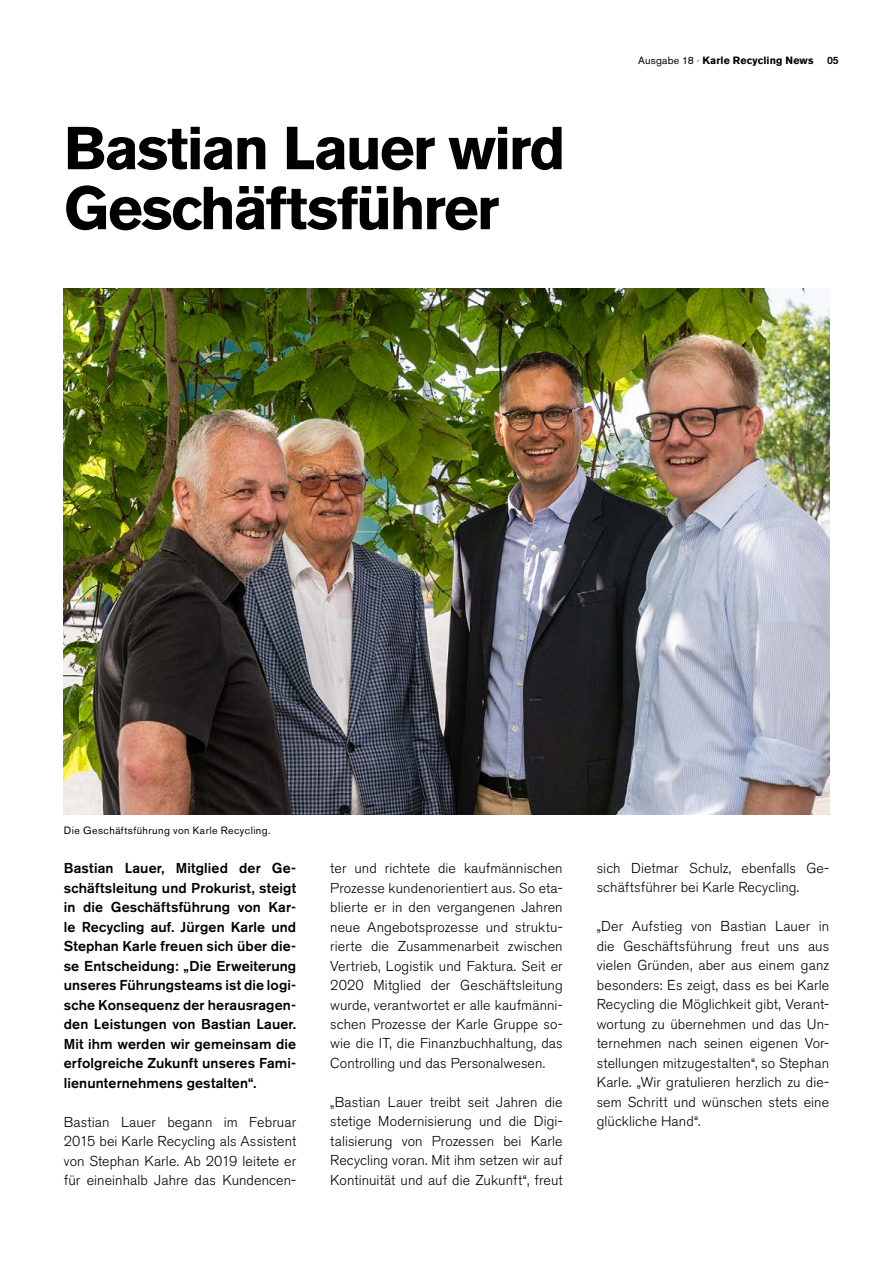
<style>
.page{position:relative;width:893px;height:1263px;background:#fff}
.page>*{position:absolute;margin:0;border:0;box-sizing:border-box;transform-origin:0 0}
.t1{font:700 60px/60px "Akzidenz Grotesk BE";letter-spacing:-.035em;color:#000}
.t2{font:300 14.25px/19.5px "Akzidenz Grotesk BE";letter-spacing:.005em;color:#000;text-align:justify}
.t3{font:500 14.25px/19.5px "Akzidenz Grotesk BE";letter-spacing:.01em;color:#000;text-align:justify}
.t4{font:10.5px "Akzidenz Grotesk BE";letter-spacing:.04em;color:#000}
.t5{font:700 10.5px "Akzidenz Grotesk BE";letter-spacing:.015em;color:#000}
.t6{font:500 10.5px "Akzidenz Grotesk BE";color:#000}
.s1{font-weight:400}
.s2{font-weight:400;color:#00a6bb}
</style>
<div class="page">
<img style="left:64px;top:288px;width:765px;height:527px">
<h1 class="t1" style="left:64px;top:119px;width:503px">Bastian Lauer wird<br>Geschäftsführer</h1>
<p class="t5" style="left:638px;top:54px;width:177px"><span class="s1">Ausgabe 18</span> <span class="s2">˚</span> Karle Recycling News</p>
<p class="t6" style="left:827px;top:54px;width:13px">05</p>
<p class="t4" style="left:64px;top:824px;width:208px">Die Geschäftsführung von Karle Recycling.</p>
<p class="t3" style="left:64px;top:858px;width:234px">Bastian Lauer, Mitglied der Ge&shy;schäftsleitung und Prokurist, steigt in die Geschäftsführung von Kar&shy;le Recycling auf. Jürgen Karle und Stephan Karle freuen sich über die&shy;se Entscheidung: „Die Erweiterung unseres Führungsteams ist die logi&shy;sche Konsequenz der herausragen&shy;den Leistungen von Bastian Lauer.<br>Mit ihm werden wir gemeinsam die erfolgreiche Zukunft unseres Fami&shy;lienunternehmens gestalten“.</p>
<p class="t2" style="left:64px;top:1112px;width:234px">Bastian Lauer begann im Februar 2015 bei Karle Recycling als Assistent von Stephan Karle. Ab 2019 leitete er für eineinhalb Jahre das Kundencen-</p>
<p class="t2" style="left:330px;top:859px;width:234px">ter und richtete die kaufmännischen Prozesse kundenorientiert aus. So eta&shy;blierte er in den vergangenen Jahren neue Angebotsprozesse und struktu&shy;rierte die Zusammenarbeit zwischen Vertrieb, Logistik und Faktura. Seit er 2020 Mitglied der Geschäftsleitung wurde, verantwortet er alle kaufmänni&shy;schen Prozesse der Karle Gruppe so&shy;wie die IT, die Finanzbuchhaltung, das Controlling und das Personalwesen.</p>
<p class="t2" style="left:330px;top:1092px;width:234px">„Bastian Lauer treibt seit Jahren die stetige Modernisierung und die Digi&shy;talisierung von Prozessen bei Karle Recycling voran. Mit ihm setzen wir auf Kontinuität und auf die Zukunft“, freut</p>
<p class="t2" style="left:597px;top:858px;width:234px">sich Dietmar Schulz, ebenfalls Ge&shy;schäftsführer bei Karle Recycling.</p>
<p class="t2" style="left:597px;top:917px;width:234px">„Der Aufstieg von Bastian Lauer in die Geschäftsführung freut uns aus vielen Gründen, aber aus einem ganz besonders: Es zeigt, dass es bei Karle Recycling die Möglichkeit gibt, Verant&shy;wortung zu übernehmen und das Un&shy;ternehmen nach seinen eigenen Vor&shy;stellungen mitzugestalten“, so Stephan Karle. „Wir gratulieren herzlich zu die&shy;sem Schritt und wünschen stets eine glückliche Hand“.</p>
</div>
